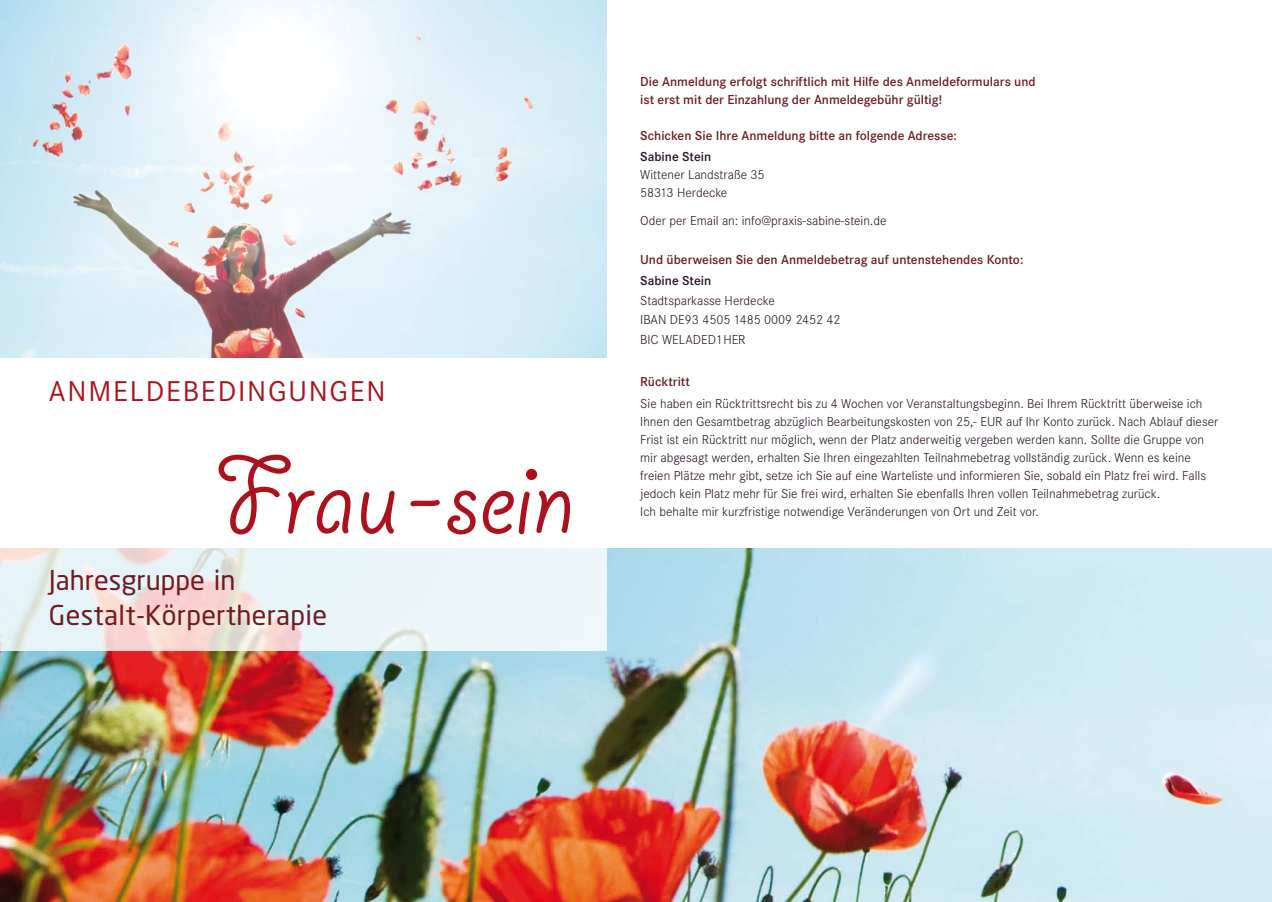
<style>
.page{position:relative;width:1272px;height:902px;background:#fff}
.page>*{position:absolute;margin:0;border:0;box-sizing:border-box;transform-origin:0 0}
.t1{font:29.7px "Corporate S";letter-spacing:.06em;color:#ab121d}
.t2{font:27px/34.5px "Neo Sans";letter-spacing:.01em;color:#6e1b22}
.t3{font:300 13.5px/18px "Corporate S";color:#291026}
.t4{font:600 13.5px/18px "Corporate S";color:#6e1b22}
.t5{font:600 13.5px "Corporate S";color:#291026}
</style>
<div class="page">
<img style="left:0;top:549px;width:1271px;height:352px">
<svg style="left:0;top:507px;width:606px;height:143px;fill:#ecf5f9"></svg>
<img style="left:0;top:0;width:606px;height:357px">
<svg style="left:218px;top:454px;width:352px;height:80px"></svg>
<div style="left:526px;top:468px;width:11px;height:12px;background:#ab121d;border-radius:50%"></div>
<h1 class="t1" style="left:49px;top:374px;width:338px">ANMELDEBEDINGUNGEN</h1>
<h2 class="t2" style="left:49px;top:562px;width:280px">Jahresgruppe in<br>Gestalt-Körpertherapie</h2>
<p class="t4" style="left:640px;top:72px;width:397px">Die Anmeldung erfolgt schriftlich mit Hilfe des Anmeldeformulars und ist erst mit der Einzahlung der Anmeldegebühr gültig!</p>
<p class="t4" style="left:640px;top:126px;width:318px">Schicken Sie Ihre Anmeldung bitte an folgende Adresse:</p>
<p class="t5" style="left:640px;top:148px;width:72px">Sabine Stein</p>
<p class="t3" style="left:640px;top:165px;width:126px">Wittener Landstraße 35<br>58313 Herdecke</p>
<p class="t3" style="left:640px;top:212px;width:248px">Oder per Email an: info@praxis-sabine-stein.de</p>
<p class="t4" style="left:640px;top:251px;width:384px">Und überweisen Sie den Anmeldebetrag auf untenstehendes Konto:</p>
<p class="t5" style="left:640px;top:273px;width:72px">Sabine Stein</p>
<p class="t3" style="left:640px;top:290px;width:202px;line-height:19.5px">Stadtsparkasse Herdecke<br>IBAN DE93 4505 1485 0009 2452 42<br>BIC WELADED1HER</p>
<p class="t4" style="left:640px;top:372px;width:51px">Rücktritt</p>
<p class="t3" style="left:640px;top:395px;width:579px">Sie haben ein Rücktrittsrecht bis zu 4 Wochen vor Veranstaltungsbeginn. Bei Ihrem Rücktritt überweise ich Ihnen den Gesamtbetrag abzüglich Bearbeitungskosten von 25,- EUR auf Ihr Konto zurück. Nach Ablauf dieser Frist ist ein Rücktritt nur möglich, wenn der Platz anderweitig vergeben werden kann. Sollte die Gruppe von mir abgesagt werden, erhalten Sie Ihren eingezahlten Teilnahmebetrag vollständig zurück. Wenn es keine freien Plätze mehr gibt, setze ich Sie auf eine Warteliste und informieren Sie, sobald ein Platz frei wird. Falls jedoch kein Platz mehr für Sie frei wird, erhalten Sie ebenfalls Ihren vollen Teilnahmebetrag zurück.<br>Ich behalte mir kurzfristige notwendige Veränderungen von Ort und Zeit vor.</p>
</div>
